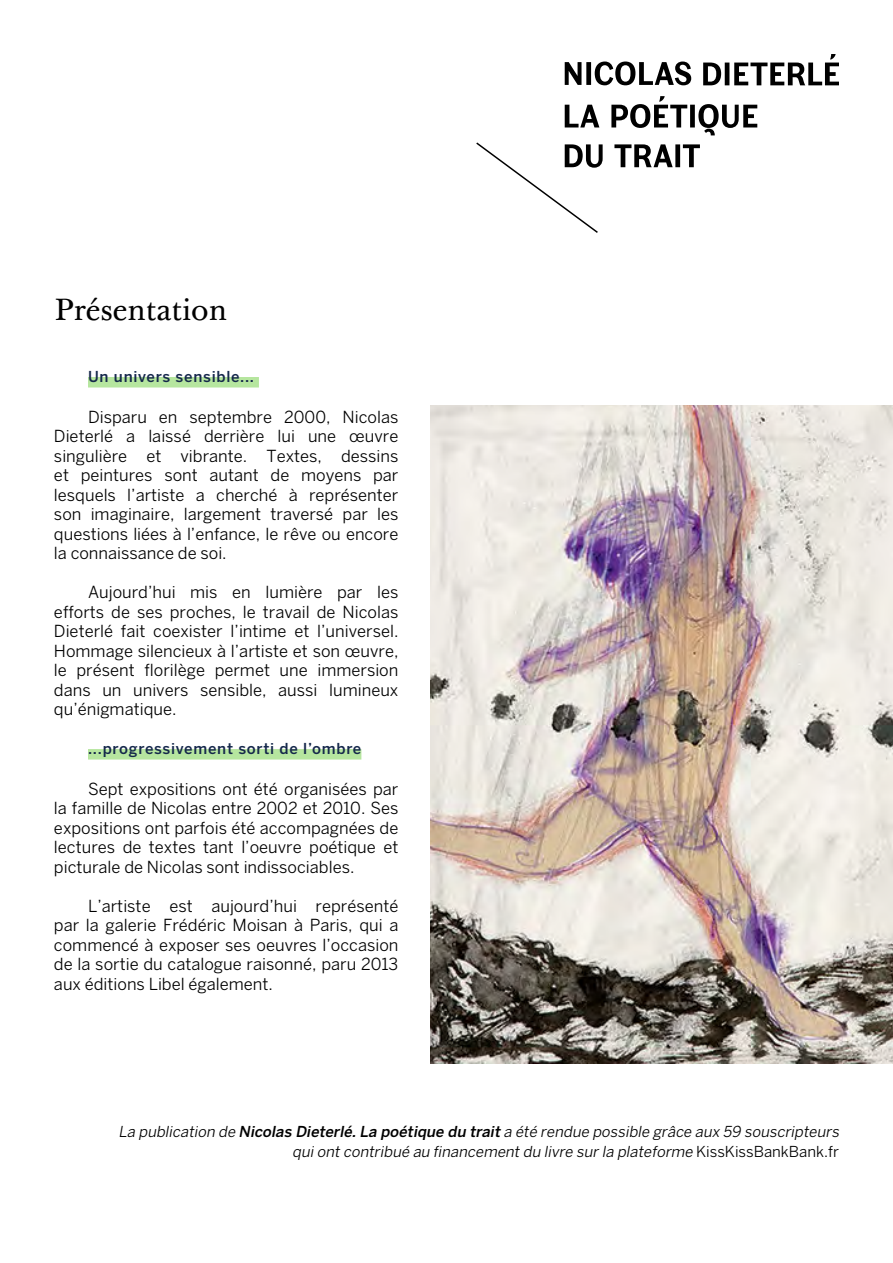
<style>
.page{position:relative;width:893px;height:1263px;background:#fff}
.page>*{position:absolute;margin:0;border:0;box-sizing:border-box;transform-origin:0 0}
.t1{font:30px "Baskerville 10 Pro";color:#000}
.t2{font:16.5px/19.5px "Benton Sans";color:#000;text-align:justify}
.t3{font:italic 15px/19.5px "Benton Sans";color:#000;text-align:right}
.t4{font:500 15px "Benton Sans";letter-spacing:.05em;color:#15284b}
.s1{font-weight:500}
.s2{font-style:normal}
</style>
<div class="page">
<svg style="left:476px;top:142px;width:224px;height:91px"></svg>
<svg style="left:565px;top:96px;width:192px;height:39px"></svg>
<svg style="left:703px;top:54px;width:136px;height:31px"></svg>
<svg style="left:565px;top:62px;width:126px;height:23px"></svg>
<div style="left:88px;top:377px;width:171px;height:10px;background:#b6e69f"></div>
<div style="left:88px;top:749px;width:273px;height:10px;background:#b6e69f"></div>
<img style="left:431px;top:405px;width:462px;height:658px">
<h1 class="t1" style="left:54px;top:292px;width:174px">Présentation</h1>
<p class="t4" style="left:88px;top:368px;width:168px">Un univers sensible...</p>
<p class="t2" style="left:54px;top:407px;width:346px;text-indent:34px">Disparu en septembre 2000, Nicolas Dieterlé a laissé derrière lui une œuvre singulière et vibrante. Textes, dessins et peintures sont autant de moyens par lesquels l’artiste a cherché à représenter son imaginaire, largement traversé par les questions liées à l’enfance, le rêve ou encore la connaissance de soi.</p>
<p class="t2" style="left:54px;top:582px;width:346px;text-indent:34px">Aujourd’hui mis en lumière par les efforts de ses proches, le travail de Nicolas Dieterlé fait coexister l’intime et l’universel.<br>Hommage silencieux à l’artiste et son œuvre, le présent florilège permet une immersion dans un univers sensible, aussi lumineux qu’énigmatique.</p>
<p class="t4" style="left:88px;top:740px;width:275px">...progressivement sorti de l’ombre</p>
<p class="t2" style="left:54px;top:779px;width:346px;text-indent:34px">Sept expositions ont été organisées par la famille de Nicolas entre 2002 et 2010. Ses expositions ont parfois été accompagnées de lectures de textes tant l’oeuvre poétique et picturale de Nicolas sont indissociables.</p>
<p class="t2" style="left:54px;top:896px;width:346px;text-indent:34px">L’artiste est aujourd’hui représenté par la galerie Frédéric Moisan à Paris, qui a commencé à exposer ses oeuvres l’occasion de la sortie du catalogue raisonné, paru 2013 aux éditions Libel également.</p>
<p class="t3" style="left:118px;top:1122px;width:725px">La publication de <span class="s1">Nicolas Dieterlé.La poétique du trait</span> a été rendue possible grâce aux 59 souscripteurs quiontcontribué au financementdu livre sur la plateforme <span class="s2">K i s s K i s s B a n k B a n k . f r</span></p>
</div>
